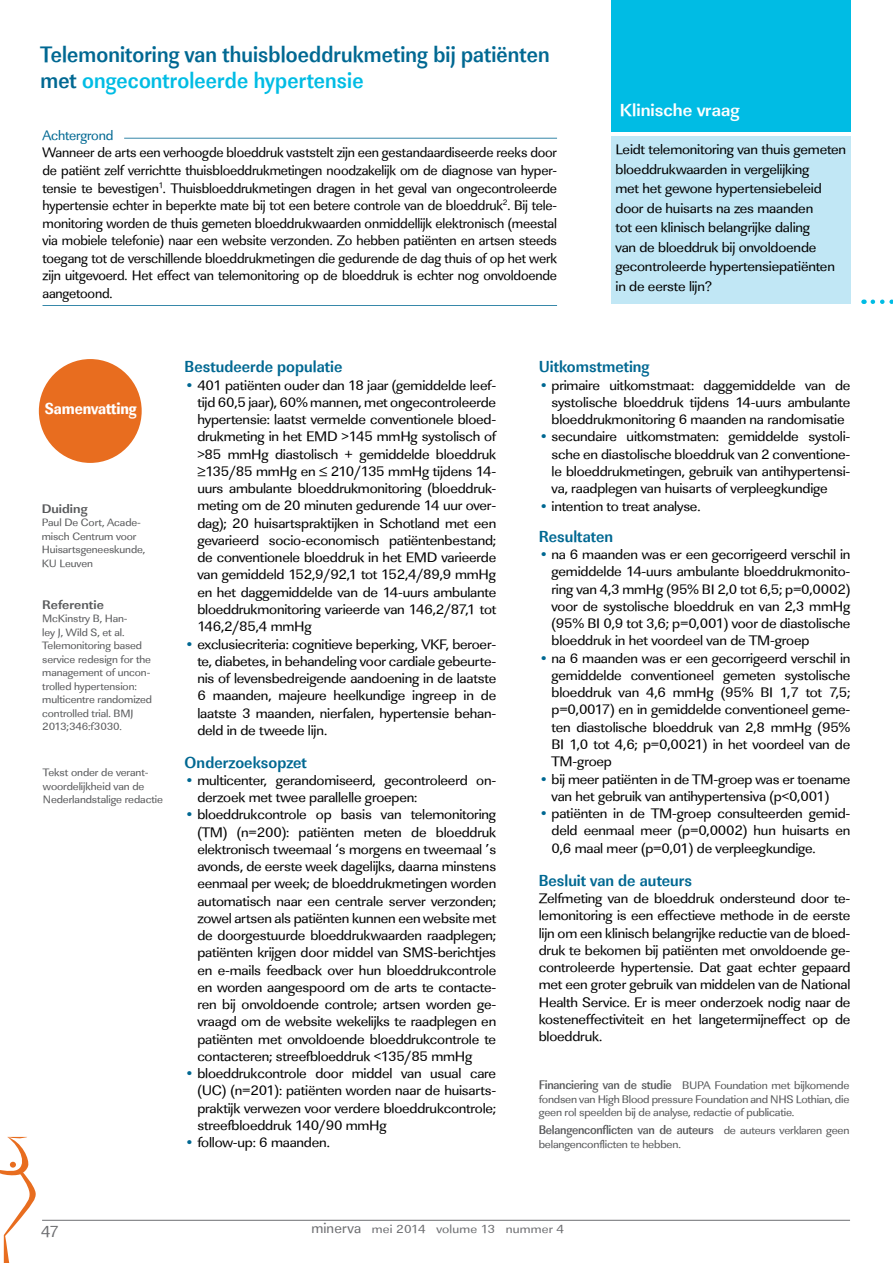
<style>
.page{position:relative;width:893px;height:1263px;background:#fff}
.page>*{position:absolute;margin:0;border:0;box-sizing:border-box;transform-origin:0 0}
.t1{font:700 23.1px/25.5px "Linear Std";letter-spacing:.005em;color:#006892;scale:.91 1}
.t2{font:700 18px "Linear Std";color:#fff}
.t3{font:700 16.5px "Linear Std Cd";color:#006892}
.t4{font:16.5px "Linear Std Nr Xbold";letter-spacing:-.01em;color:#fff}
.t5{font:16.5px "Linear Std";color:#6d6e71}
.t6{font:14.25px/17.2px "Linear Std";letter-spacing:-.015em;color:#000;text-align:justify;scale:1.05 1}
.t7{font:14.25px/17.5px "Linear Std";letter-spacing:-.015em;color:#000;text-align:justify}
.t8{font:14.25px "Linear Std";letter-spacing:-.015em;color:#006892}
.t9{font:500 12.9px "Linear Std Nr";letter-spacing:-.02em;color:#58595b;scale:1.05 1}
.t10{font:700 12.9px "Linear Std";color:#58595b;scale:1.05 1}
.t11{font:12.15px "Linear Std";letter-spacing:.01em;color:#6d6e71;scale:1.11 1}
.t12{font:11.4px/13.5px "Linear Std";letter-spacing:-.02em;color:#58595b;text-align:justify;scale:1.05 1}
.t13{font:11.1px/13.5px "Linear Std";letter-spacing:-.01em;color:#58595b;scale:1.05 1}
.t14{font:10.95px/13.5px "Linear Std";letter-spacing:-.01em;color:#58595b;scale:1.05 1}
.s1{color:#00bce4}
.s2{color:#006892}
.s3{font-family:"Linear Std Nr";font-weight:500;font-size:12.9px}
.s4{font-family:"Linear Std";font-weight:400;font-size:11.4px}
.s5{font-size:15px}
</style>
<div class="page">
<div style="left:39px;top:359px;width:103px;height:104px;background:#e86d1f;border-radius:50%"></div>
<hr style="left:42px;top:1220px;width:808px;height:1px;background:#6d6e71">
<svg style="left:0;top:1137px;width:36px;height:126px"></svg>
<div style="left:611px;top:136px;width:239px;height:168px;background:#c1e7f5"></div>
<hr style="left:124px;top:138px;width:433px;height:1px;background:#006892">
<hr style="left:43px;top:305px;width:514px;height:1px;background:#006892">
<svg style="left:873px;top:299px;width:20px;height:5px"></svg>
<div style="left:611px;top:0;width:239px;height:131px;background:#00bce4"></div>
<h1 class="t1" style="left:40px;top:42px;width:561px">Telemonitoring van thuisbloeddrukmeting bij patiënten met <span class="s1">ongecontroleerde hypertensie</span></h1>
<p class="t8" style="left:43px;top:127px;width:72px">Achtergrond</p>
<p class="t7" style="left:43px;top:144px;width:516px">Wanneer de arts een verhoogde bloeddruk vaststelt zijn een gestandaardiseerde reeks door de patiënt zelf verrichtte thuisbloeddrukmetingen noodzakelijk om de diagnose van hyper&shy;tensie te bevestigen<sup>1</sup>. Thuisbloeddrukmetingen dragen in het geval van ongecontroleerde hypertensie echter in beperkte mate bij tot een betere controle van de bloeddruk<sup>2</sup>. Bij tele&shy;monitoring worden de thuis gemeten bloeddrukwaarden onmiddellijk elektronisch (meestal via mobiele telefonie) naar een website verzonden. Zo hebben patiënten en artsen steeds toegang tot de verschillende bloeddrukmetingen die gedurende de dag thuis of op het werk zijn uitgevoerd. Het effect van telemonitoring op de bloeddruk is echter nog onvoldoende aangetoond.</p>
<p class="t2" style="left:620px;top:99px;width:121px">Klinische vraag</p>
<p class="t6" style="left:615px;top:140px;width:221px;line-height:19.5px;text-align:left">Leidt telemonitoring van thuis gemeten bloeddrukwaarden in vergelijking<br>met het gewone hypertensiebeleid door de huisarts na zes maanden<br>tot een klinisch belangrijke daling<br>van de bloeddruk bij onvoldoende gecontroleerde hypertensiepatiënten in de eerste lijn?</p>
<p class="t4" style="left:45px;top:398px;width:93px">Samenvatting</p>
<p class="t10" style="left:42px;top:501px;width:45px">Duiding</p>
<p class="t14" style="left:42px;top:516px;width:100px">Paul De Cort, Acade&shy;misch Centrum voor<br>Huisartsgeneeskunde,<br>KU Leuven</p>
<p class="t10" style="left:42px;top:597px;width:60px">Referentie</p>
<p class="t14" style="left:42px;top:612px;width:106px">McKinstry B, Han-<br>ley J, Wild S, et al.<br>Telemonitoring based service redesign for the management of uncon&shy;trolled hypertension: multicentre randomized controlled trial. BMJ<br>2013;346:f3030.</p>
<p class="t13" style="left:43px;top:766px;width:116px">Tekst onder de verant&shy;woordelijkheid van de<br>Nederlandstalige redactie</p>
<p class="t3" style="left:185px;top:357px;width:159px">Bestudeerde populatie</p>
<p class="t6" style="left:197px;top:376px;width:286px;text-indent:-13px"><span class="s2">•</span> 401 patiënten ouder dan 18 jaar (gemiddelde leef&shy;tijd 60,5 jaar), 60% mannen, met ongecontroleerde hypertensie: laatst vermelde conventionele bloed&shy;drukmeting in het EMD &gt;145 mmHg systolisch of &gt;85 mmHg diastolisch + gemiddelde bloeddruk ≥135/85 mmHg en ≤ 210/135 mmHg tijdens 14- uurs ambulante bloeddrukmonitoring (bloeddruk&shy;meting om de 20 minuten gedurende 14 uur over&shy;dag); 20 huisartspraktijken in Schotland met een gevarieerd socio-economisch patiëntenbestand; de conventionele bloeddruk in het EMD varieerde van gemiddeld 152,9/92,1 tot 152,4/89,9 mmHg en het daggemiddelde van de 14-uurs ambulante bloeddrukmonitoring varieerde van 146,2/87,1 tot 146,2/85,4 mmHg</p>
<p class="t6" style="left:197px;top:635px;width:286px;text-indent:-13px"><span class="s2">•</span> exclusiecriteria: cognitieve beperking, VKF, beroer&shy;te, diabetes, in behandeling voor cardiale gebeurte&shy;nis of levensbedreigende aandoening in de laatste 6 maanden, majeure heelkundige ingreep in de laatste 3 maanden, nierfalen, hypertensie behan&shy;deld in de tweede lijn.</p>
<p class="t3" style="left:185px;top:752px;width:124px">Onderzoeksopzet</p>
<p class="t6" style="left:197px;top:771px;width:286px;text-indent:-13px"><span class="s2">•</span> multicenter, gerandomiseerd, gecontroleerd on&shy;derzoek met twee parallelle groepen:</p>
<p class="t6" style="left:197px;top:806px;width:286px;text-indent:-13px"><span class="s2">•</span> bloeddrukcontrole op basis van telemonitoring (TM) (n=200): patiënten meten de bloeddruk elektronisch tweemaal ‘s morgens en tweemaal ’s avonds, de eerste week dagelijks, daarna minstens eenmaal per week; de bloeddrukmetingen worden automatisch naar een centrale server verzonden; zowel artsen als patiënten kunnen een website met de doorgestuurde bloeddrukwaarden raadplegen; patiënten krijgen door middel van SMS-berichtjes en e-mails feedback over hun bloeddrukcontrole en worden aangespoord om de arts te contacte&shy;ren bij onvoldoende controle; artsen worden ge&shy;vraagd om de website wekelijks te raadplegen en patiënten met onvoldoende bloeddrukcontrole te contacteren; streefbloeddruk &lt;135/85 mmHg</p>
<p class="t6" style="left:197px;top:1065px;width:286px;text-indent:-13px"><span class="s2">•</span> bloeddrukcontrole door middel van usual care (UC) (n=201): patiënten worden naar de huisarts&shy;praktijk verwezen voor verdere bloeddrukcontrole; streefbloeddruk 140/90 mmHg</p>
<p class="t6" style="left:185px;top:1134px;width:140px"><span class="s2">•</span> follow-up: 6 maanden.</p>
<p class="t3" style="left:539px;top:357px;width:112px">Uitkomstmeting</p>
<p class="t6" style="left:552px;top:376px;width:286px;text-indent:-13px"><span class="s2">•</span> primaire uitkomstmaat: daggemiddelde van de systolische bloeddruk tijdens 14-uurs ambulante bloeddrukmonitoring 6 maanden na randomisatie</p>
<p class="t6" style="left:552px;top:428px;width:286px;text-indent:-13px"><span class="s2">•</span> secundaire uitkomstmaten: gemiddelde systoli&shy;sche en diastolische bloeddruk van 2 conventione&shy;le bloeddrukmetingen, gebruik van antihypertensi&shy;va, raadplegen van huisarts of verpleegkundige</p>
<p class="t6" style="left:539px;top:498px;width:156px"><span class="s2">•</span> intention to treat analyse.</p>
<p class="t3" style="left:539px;top:526px;width:76px">Resultaten</p>
<p class="t6" style="left:552px;top:546px;width:286px;text-indent:-13px"><span class="s2">•</span> na 6 maanden was er een gecorrigeerd verschil in gemiddelde 14-uurs ambulante bloeddrukmonito&shy;ring van 4,3 mmHg (95% BI 2,0 tot 6,5; p=0,0002) voor de systolische bloeddruk en van 2,3 mmHg (95% BI 0,9 tot 3,6; p=0,001) voor de diastolische bloeddruk in het voordeel van de TM-groep</p>
<p class="t6" style="left:552px;top:649px;width:286px;text-indent:-13px"><span class="s2">•</span> na 6 maanden was er een gecorrigeerd verschil in gemiddelde conventioneel gemeten systolische bloeddruk van 4,6 mmHg (95% BI 1,7 tot 7,5; p=0,0017) en in gemiddelde conventioneel geme&shy;ten diastolische bloeddruk van 2,8 mmHg (95% BI 1,0 tot 4,6; p=0,0021) in het voordeel van de TM-groep</p>
<p class="t6" style="left:539px;top:770px;width:298px;text-align:center"><span class="s2">•</span> bij meer patiënten in de TM-groep was er toename van het gebruik van antihypertensiva (p&lt;0,001)</p>
<p class="t6" style="left:552px;top:804px;width:286px;line-height:17.7px;text-indent:-13px"><span class="s2">•</span> patiënten in de TM-groep consulteerden gemid&shy;deld eenmaal meer (p=0,0002) hun huisarts en 0,6 maal meer (p=0,01) de verpleegkundige.</p>
<p class="t3" style="left:539px;top:870px;width:155px">Besluit van de auteurs</p>
<p class="t6" style="left:539px;top:890px;width:298px">Zelfmeting van de bloeddruk ondersteund door te&shy;lemonitoring is een effectieve methode in de eerste lijn om een klinisch belangrijke reductie van de bloed&shy;druk te bekomen bij patiënten met onvoldoende ge&shy;controleerde hypertensie. Dat gaat echter gepaard met een groter gebruik van middelen van de National Health Service. Er is meer onderzoek nodig naar de kosteneffectiviteit en het langetermijneffect op de bloeddruk.</p>
<p class="t12" style="left:539px;top:1078px;width:297px"><span class="s3">Financiering van de studie</span> BUPA Foundation met bijkomende fondsen van High Blood pressure Foundation and NHS Lothian, die geen rol speelden bij de analyse, redactie of publicatie.</p>
<p class="t9" style="left:539px;top:1122px;width:297px">Belangenconflicten van de auteurs <span class="s4">de auteurs verklaren geen</span></p>
<p class="t12" style="left:539px;top:1137px;width:137px">belangenconflicten te hebben.</p>
<p class="t5" style="left:41px;top:1222px;width:19px">47</p>
<p class="t11" style="left:311px;top:1222px;width:229px"><span class="s5">minerva</span> mei 2014 volume 13 nummer 4</p>
</div>
